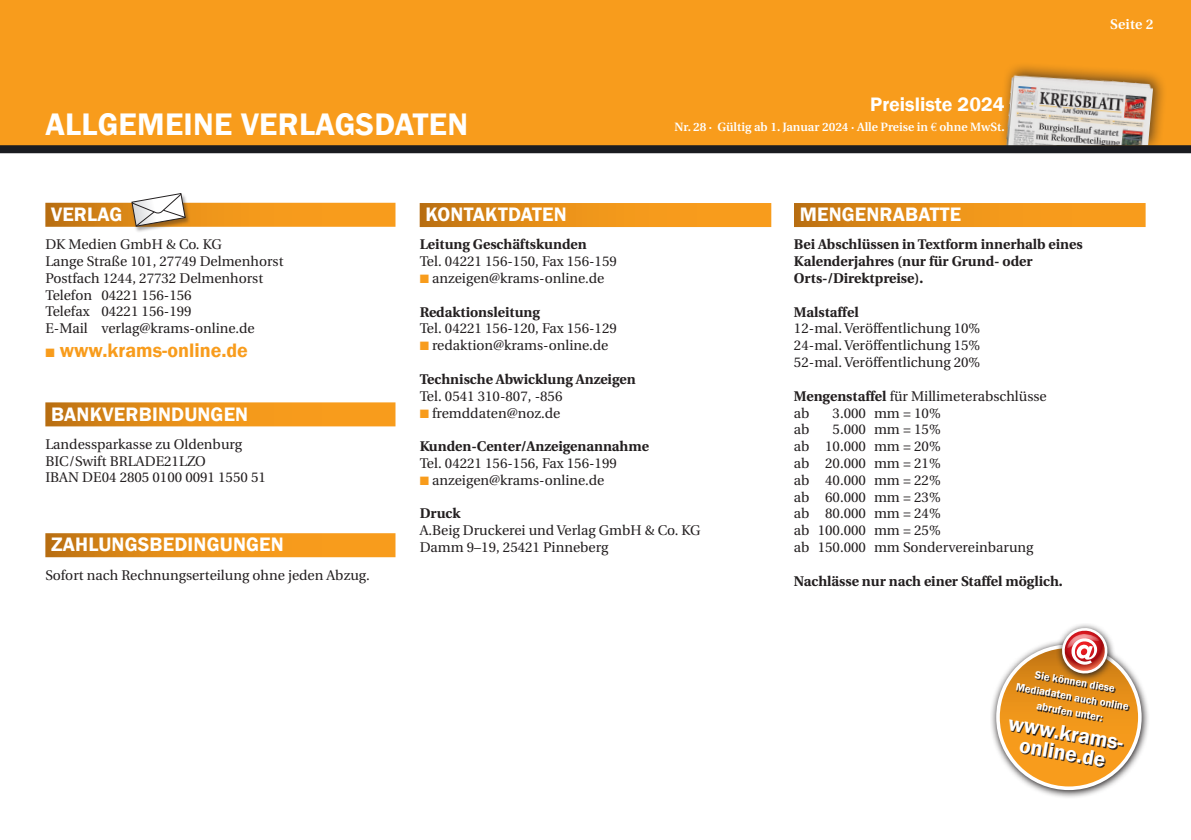
<style>
.page{position:relative;width:1191px;height:840px;background:#fff}
.page>*{position:absolute;margin:0;border:0;box-sizing:border-box;transform-origin:0 0}
.t1{font:600 32px "Franklin Gothic";letter-spacing:.01em;color:#fff}
.t2{font:600 21.6px/19.8px "Franklin Gothic";color:#fff;text-align:center}
.t3{font:600 20px "Franklin Gothic";letter-spacing:.01em;color:#fff}
.t4{font:600 20px "Franklin Gothic";color:#f89c1c}
.t5{font:14px/16.8px "Utopia";color:#231f20}
.t6{font:700 14px/16.8px "Utopia";color:#231f20}
.t7{font:600 14px "Utopia";letter-spacing:.01em;color:#fff}
.t8{font:600 12px "Utopia";color:#fff}
.t9{font:600 10.8px/15.4px "Franklin Gothic";color:#fff;text-align:center}
.s1{font-family:"European Pi Three";font-weight:400;font-size:14px}
.s2{font-family:"European Pi Three";color:#f89c1c}
.s3{font-weight:700}
</style>
<div class="page">
<div style="left:0;top:0;width:1191px;height:152px;background:#f89c1c"></div>
<div style="left:998px;top:61px;width:169px;height:94px;background:#231f20;opacity:.7"></div>
<img style="left:1005px;top:72px;width:148px;height:73px">
<div style="left:0;top:145px;width:1191px;height:8px;background:#1a1c21"></div>
<svg style="left:45px;top:203px;width:350px;height:24px;background:#e8921b"></svg>
<svg style="left:45px;top:402px;width:350px;height:24px;background:#e8921d"></svg>
<svg style="left:45px;top:533px;width:350px;height:24px;background:#e7911b"></svg>
<svg style="left:420px;top:203px;width:351px;height:24px;background:#e79019"></svg>
<svg style="left:794px;top:203px;width:351px;height:24px;background:#e79019"></svg>
<svg style="left:991px;top:642px;width:158px;height:156px"></svg>
<svg style="left:998px;top:646px;width:141px;height:141px;background:#ed9d2f"></svg>
<div style="left:996px;top:644px;width:145px;height:145px;border:4px solid #fff;border-radius:50%"></div>
<svg style="left:1010px;top:671px;width:119px;height:96px;background:#c67f1f"></svg>
<svg style="left:1055px;top:641px;width:60px;height:41px"></svg>
<svg style="left:1058px;top:624px;width:53px;height:50px"></svg>
<div style="left:130px;top:193px;width:60px;height:40px;background:#231f20;opacity:.4"></div>
<svg style="left:131px;top:193px;width:55px;height:34px"></svg>
<h3 class="t3" style="left:870px;top:91px;width:136px">Preisliste 2024</h3>
<h1 class="t1" style="left:45px;top:104px;width:424px">ALLGEMEINE VERLAGSDATEN</h1>
<p class="t8" style="left:674px;top:120px;width:332px">Nr. 28 · Gültig ab 1. Januar 2024 · Alle Preise in ohne MwSt.</p>
<p class="t7" style="left:1110px;top:17px;width:45px">Seite 2</p>
<h3 class="t3" style="left:51px;top:202px;width:73px">VERLAG</h3>
<p class="t5" style="left:45px;top:236px;width:240px">DK Medien GmbH &amp; Co. KG<br>Lange Straße 101, 27749 Delmenhorst<br>Postfach 1244, 27732 Delmenhorst<br>Telefon 04221 156-156<br>Telefax 04221 156-199<br>E-Mail verlag@krams-online.de</p>
<h3 class="t4" style="left:45px;top:338px;width:204px"><span class="s1">K</span> www.krams-online.de</h3>
<h3 class="t3" style="left:51px;top:401px;width:199px">BANKVERBINDUNGEN</h3>
<p class="t5" style="left:45px;top:435px;width:222px">Landessparkasse zu Oldenburg<br>BIC/Swift BRLADE21LZO<br>IBAN DE04 2805 0100 0091 1550 51</p>
<h3 class="t3" style="left:51px;top:532px;width:234px">ZAHLUNGSBEDINGUNGEN</h3>
<p class="t5" style="left:45px;top:566px;width:326px">Sofort nach Rechnungserteilung ohne jeden Abzug.</p>
<h3 class="t3" style="left:425px;top:202px;width:143px">KONTAKTDATEN</h3>
<p class="t6" style="left:420px;top:236px;width:169px">Leitung Geschäftskunden</p>
<p class="t5" style="left:420px;top:253px;width:199px">Tel. 04221 156-150, Fax 156-159<br><span class="s2">K</span> anzeigen@krams-online.de</p>
<p class="t6" style="left:420px;top:303px;width:122px">Redaktionsleitung</p>
<p class="t5" style="left:420px;top:320px;width:199px">Tel. 04221 156-120, Fax 156-129<br><span class="s2">K</span> redaktion@krams-online.de</p>
<p class="t6" style="left:420px;top:370px;width:217px">Technische Abwicklung Anzeigen</p>
<p class="t5" style="left:420px;top:387px;width:144px">Tel. 0541 310-807, -856<br><span class="s2">K</span> fremddaten@noz.de</p>
<p class="t6" style="left:420px;top:438px;width:231px">Kunden-Center/Anzeigenannahme</p>
<p class="t5" style="left:420px;top:455px;width:199px">Tel. 04221 156-156, Fax 156-199<br><span class="s2">K</span> anzeigen@krams-online.de</p>
<p class="t6" style="left:420px;top:505px;width:42px">Druck</p>
<p class="t5" style="left:420px;top:522px;width:282px">A.Beig Druckerei und Verlag GmbH &amp; Co. KG<br>Damm 9–19, 25421 Pinneberg</p>
<h3 class="t3" style="left:799px;top:202px;width:163px">MENGENRABATTE</h3>
<p class="t6" style="left:794px;top:236px;width:290px">Bei Abschlüssen in Textform innerhalb eines<br>Kalenderjahres (nur für Grund- oder<br>Orts-/Direktpreise).</p>
<p class="t6" style="left:794px;top:303px;width:66px">Malstaffel</p>
<p class="t5" style="left:794px;top:320px;width:188px;text-align:justify">12-mal. Veröffentlichung 10% 24-mal. Veröffentlichung 15% 52-mal. Veröffentlichung 20%</p>
<p class="t5" style="left:794px;top:387px;width:254px"><span class="s3">Mengenstaffel</span> für Millimeterabschlüsse ab</p>
<p class="t5" style="left:832px;top:404px;width:110px">3.000 mm = 10%</p>
<p class="t5" style="left:794px;top:421px;width:17px">ab</p>
<p class="t5" style="left:794px;top:421px;width:241px;text-indent:39px">5.000 mm = 15%<br>ab 10.000 mm = 20%<br>ab 20.000 mm = 21%<br>ab 40.000 mm = 22%<br>ab 60.000 mm = 23%<br>ab 80.000 mm = 24%<br>ab 100.000 mm = 25%<br>ab 150.000 mm Sondervereinbarung</p>
<p class="t6" style="left:794px;top:572px;width:270px">Nachlässe nur nach einer Staffel möglich.</p>
<p class="t9" style="left:1020px;top:663px;width:116px;rotate:10deg">Sie können diese<br>Mediadaten auch online abrufen unter:</p>
<h2 class="t2" style="left:1010px;top:712px;width:123px;rotate:10deg">www.krams&shy;online.de</h2>
</div>
